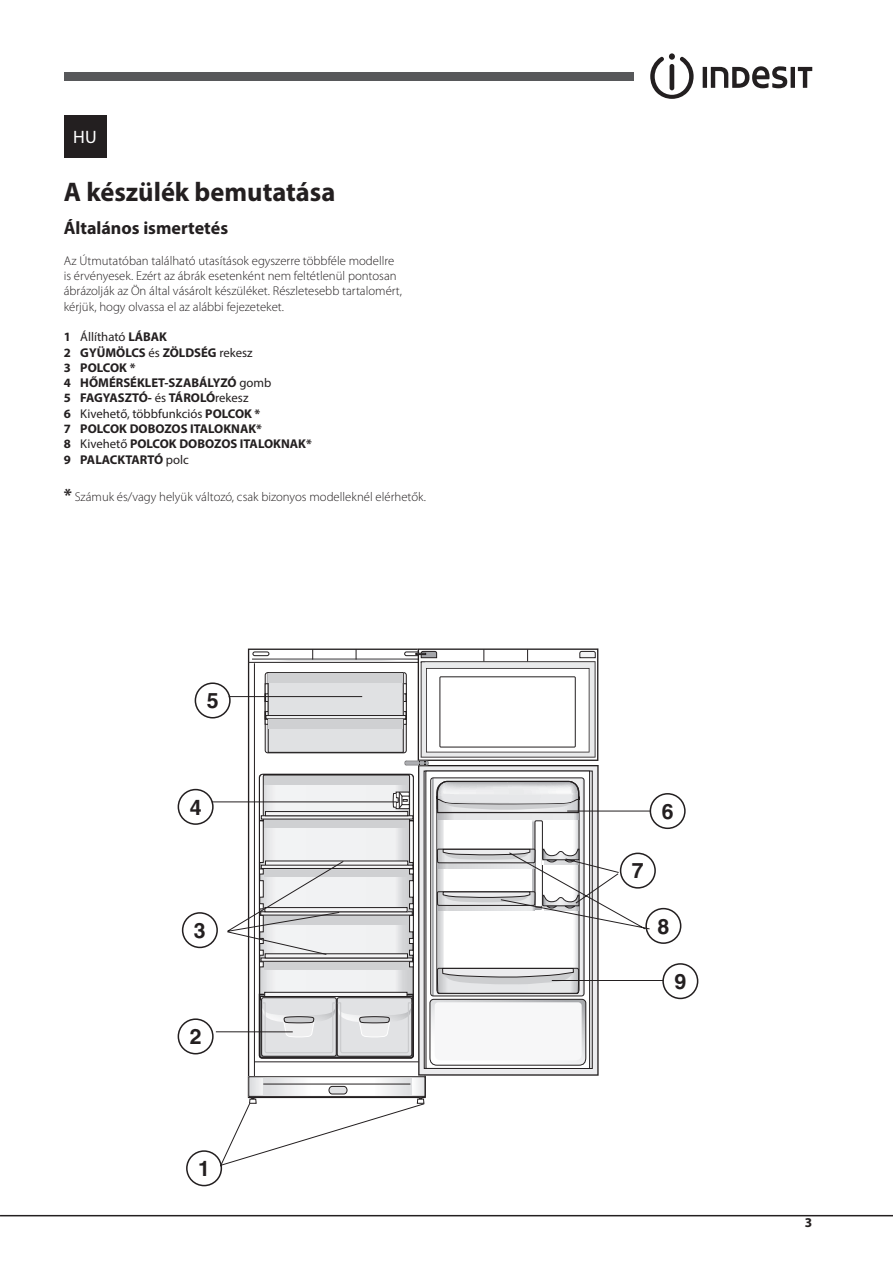
<style>
.page{position:relative;width:893px;height:1263px;background:#fff}
.page>*{position:absolute;margin:0;border:0;box-sizing:border-box;transform-origin:0 0}
.t1{font:700 27px "Myriad Pro";color:#231f20}
.t2{font:700 21.3px "Helvetica";color:#231f20}
.t3{font:700 18px "Myriad Pro";color:#231f20}
.t4{font:18px "Myriad Pro";color:#fff}
.t5{font:700 13.5px "Myriad Pro";color:#231f20}
.t6{font:300 12.75px/15.3px "Myriad Pro";color:#231f20}
.t7{font:700 12.75px/15.3px "Myriad Pro";color:#231f20}
.s1{font-weight:400}
.s2{font-weight:700;font-size:18px}
</style>
<div class="page">
<svg style="left:650px;top:53px;width:44px;height:46px"></svg>
<hr style="left:703px;top:67px;width:4px;height:21px;background:#231f20">
<svg style="left:711px;top:66px;width:76px;height:22px"></svg>
<hr style="left:791px;top:67px;width:4px;height:21px;background:#231f20">
<svg style="left:798px;top:67px;width:14px;height:21px"></svg>
<div style="left:64px;top:72px;width:570px;height:8px;background:#57585a"></div>
<hr style="left:0;top:1215px;width:893px;height:1px;background:#231f20">
<div style="left:64px;top:115px;width:42px;height:42px;background:#231f20"></div>
<div style="left:178px;top:1018px;width:36px;height:36px;border:2px solid #231f20;border-radius:50%"></div>
<div style="left:650px;top:793px;width:36px;height:36px;border:2px solid #231f20;border-radius:50%"></div>
<div style="left:186px;top:1150px;width:36px;height:36px;border:2px solid #231f20;border-radius:50%"></div>
<div style="left:178px;top:789px;width:36px;height:36px;border:2px solid #231f20;border-radius:50%"></div>
<div style="left:645px;top:908px;width:36px;height:36px;border:2px solid #231f20;border-radius:50%"></div>
<div style="left:182px;top:912px;width:36px;height:36px;border:2px solid #231f20;border-radius:50%"></div>
<div style="left:195px;top:682px;width:36px;height:36px;border:2px solid #231f20;border-radius:50%"></div>
<svg style="left:248px;top:648px;width:170px;height:428px"></svg>
<hr style="left:254px;top:663px;width:1px;height:414px;background:#231f20">
<hr style="left:248px;top:662px;width:177px;height:1px;background:#231f20">
<svg style="left:418px;top:1032px;width:181px;height:44px;fill:#ececee"></svg>
<svg style="left:220px;top:1097px;width:205px;height:70px"></svg>
<hr style="left:254px;top:1061px;width:165px;height:1px;background:#231f20">
<svg style="left:429px;top:1032px;width:157px;height:34px"></svg>
<svg style="left:250px;top:1078px;width:173px;height:17px"></svg>
<div style="left:248px;top:1076px;width:177px;height:21px;border:1px solid #231f20"></div>
<svg style="left:263px;top:1078px;width:149px;height:18px"></svg>
<div style="left:329px;top:1086px;width:18px;height:8px;background:#e0e1e3;border-radius:4px"></div>
<div style="left:329px;top:1086px;width:18px;height:8px;border:1px solid #231f20;border-radius:4px"></div>
<hr style="left:263px;top:1084px;width:147px;height:1px;background:#231f20">
<svg style="left:252px;top:648px;width:346px;height:48px"></svg>
<div style="left:268px;top:673px;width:135px;height:79px;background:#e0e1e3"></div>
<div style="left:269px;top:673px;width:134px;height:9px;background:#cfd0d2"></div>
<svg style="left:258px;top:1032px;width:156px;height:27px;background:#c4c4c6"></svg>
<svg style="left:211px;top:696px;width:454px;height:336px"></svg>
<div style="left:662px;top:963px;width:36px;height:36px;border:2px solid #231f20;border-radius:50%"></div>
<h3 class="t4" style="left:73px;top:126px;width:25px">HU</h3>
<h1 class="t1" style="left:64px;top:174px;width:273px">A készülék bemutatása</h1>
<h3 class="t3" style="left:64px;top:216px;width:166px">Általános ismertetés</h3>
<p class="t6" style="left:64px;top:253px;width:340px">Az Útmutatóban található utasítások egyszerre többféle modellre is érvényesek. Ezért az ábrák esetenként nem feltétlenül pontosan ábrázolják az Ön által vásárolt készüléket. Részletesebb tartalomért, kérjük, hogy olvassa el az alábbi fejezeteket.</p>
<p class="t7" style="left:64px;top:329px;width:250px">1 <span class="s1">Állítható</span> LÁBAK<br>2 GYÜMÖLCS <span class="s1">és</span> ZÖLDSÉG <span class="s1">rekesz<br></span>3 POLCOK *<br>4 HŐMÉRSÉKLET-SZABÁLYZÓ <span class="s1">gomb<br></span>5 FAGYASZTÓ- <span class="s1">és</span> TÁROLÓ<span class="s1">rekesz<br></span>6 <span class="s1">Kivehető, többfunkciós</span> POLCOK *<br>7 POLCOK DOBOZOS ITALOKNAK*<br>8 <span class="s1">Kivehető</span> POLCOK DOBOZOS ITALOKNAK*<br>9 PALACKTARTÓ <span class="s1">polc</span></p>
<p class="t6" style="left:64px;top:489px;width:364px"><span class="s2">*</span> Számuk és/vagy helyük változó, csak bizonyos modelleknél elérhetők.</p>
<h2 class="t2" style="left:207px;top:688px;width:13px">5</h2>
<h2 class="t2" style="left:190px;top:794px;width:13px">4</h2>
<h2 class="t2" style="left:632px;top:858px;width:13px">7</h2>
<h2 class="t2" style="left:662px;top:798px;width:13px">6</h2>
<h2 class="t2" style="left:194px;top:917px;width:13px">3</h2>
<h2 class="t2" style="left:657px;top:913px;width:13px">8</h2>
<h2 class="t2" style="left:190px;top:1024px;width:13px">2</h2>
<h2 class="t2" style="left:198px;top:1155px;width:13px">1</h2>
<h2 class="t2" style="left:674px;top:968px;width:13px">9</h2>
<p class="t5" style="left:805px;top:1214px;width:9px">3</p>
</div>
